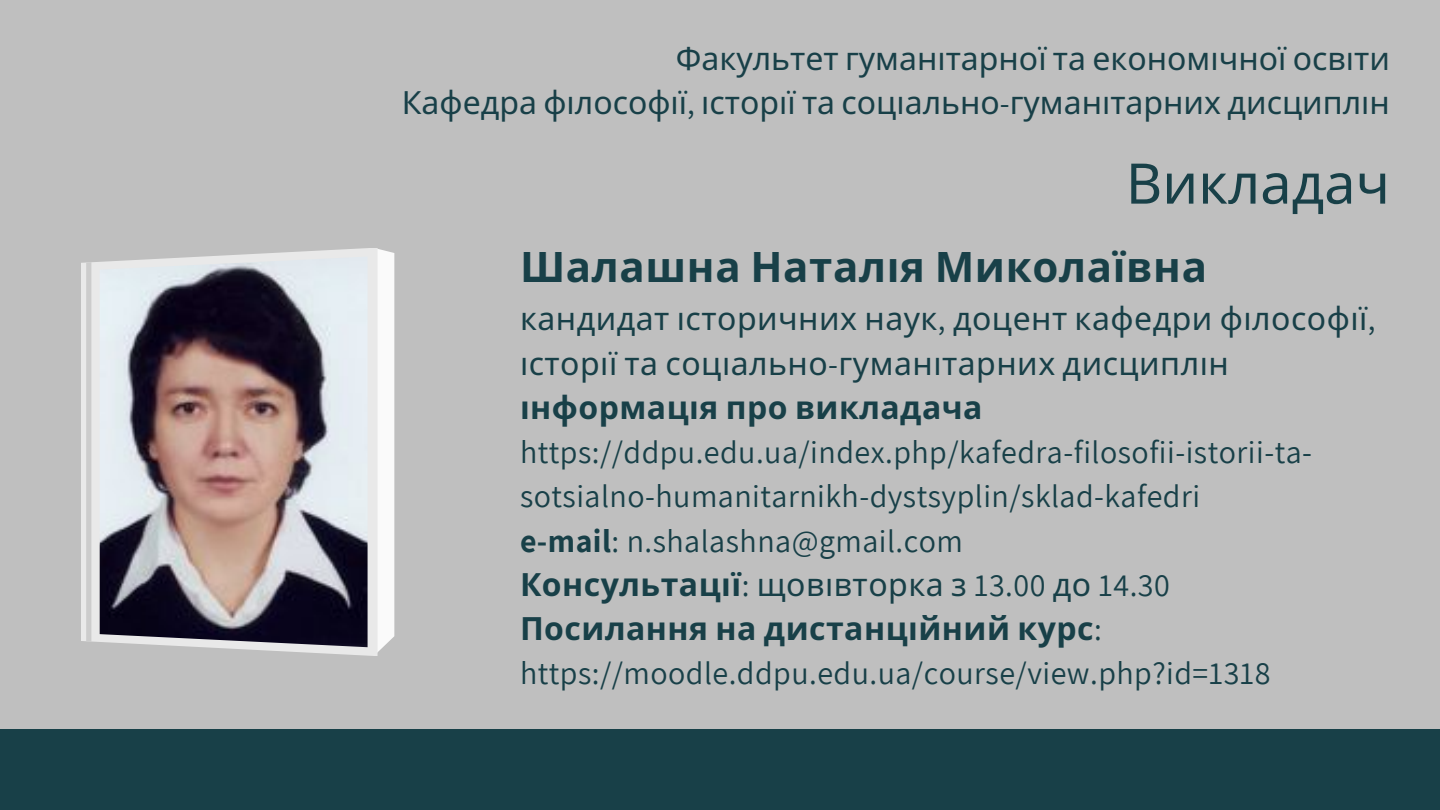
<style>
.page{position:relative;width:1440px;height:810px;background:#bfbfbf}
.page>*{position:absolute;margin:0;border:0;box-sizing:border-box;transform-origin:0 0}
.t1{font:56px "Noto Sans";color:#184048}
.t2{font:700 42px "Noto Sans";letter-spacing:.015em;color:#184048}
.t3{font:32px/44.2px "Assistant";letter-spacing:.015em;color:#184048}
.t4{font:32px "Noto Sans";letter-spacing:.005em;color:#184048}
.s1{font-family:"Assistant"}
.s2{font-family:"Noto Sans";font-weight:700}
.s3{font-weight:700}
</style>
<div class="page">
<div style="left:0;top:729px;width:1440px;height:81px;background:#184048"></div>
<div style="left:378px;top:249px;width:16px;height:403px;background:#fafafa"></div>
<svg style="left:81px;top:248px;width:297px;height:408px;fill:#e9e9e9"></svg>
<div style="left:86px;top:262px;width:5px;height:380px;background:#ccc"></div>
<img style="left:100px;top:257px;width:268px;height:390px">
<p class="t4" style="left:676px;top:36px;width:716px">Факультет гуманітарної та економічної освіти</p>
<p class="t4" style="left:402px;top:80px;width:990px">Кафедра філософії<span class="s1">,</span> історії та соціально<span class="s1">-</span>гуманітарних дисциплі н</p>
<p class="t1" style="left:1126px;top:144px;width:266px">Викладач</p>
<p class="t2" style="left:520px;top:237px;width:689px">Шалашна Наталія Миколаївна</p>
<p class="t4" style="left:520px;top:296px;width:857px">кандидат і сторичних наук<span class="s1">,</span> доцент кафедри філософії<span class="s1">,</span></p>
<h1 class="t4" style="left:520px;top:340px;width:710px">історії та соціально<span class="s1">-</span>гуманітарних дисциплі н</h1>
<p class="t3" style="left:520px;top:385px;width:794px"><span class="s2">і нформація про викладача </span>https://ddpu.edu.ua/index.php/kafedra-filosofii-istorii-ta&shy;sotsialno-humanitarnikh-dystsyplin/sklad-kafedri</p>
<p class="t3" style="left:520px;top:518px;width:444px"><span class="s3">e-mail</span>: n.shalashna@gmail.com</p>
<p class="t4" style="left:520px;top:562px;width:651px"><span class="s3">Консультації</span><span class="s1">:</span> щові вторка з <span class="s1">13.00</span> до <span class="s1">14.30</span></p>
<p class="t3" style="left:520px;top:606px;width:752px"><span class="s2">Посилання на дистанці йний курс</span>: https://moodle.ddpu.edu.ua/course/view.php?id=1318</p>
</div>
